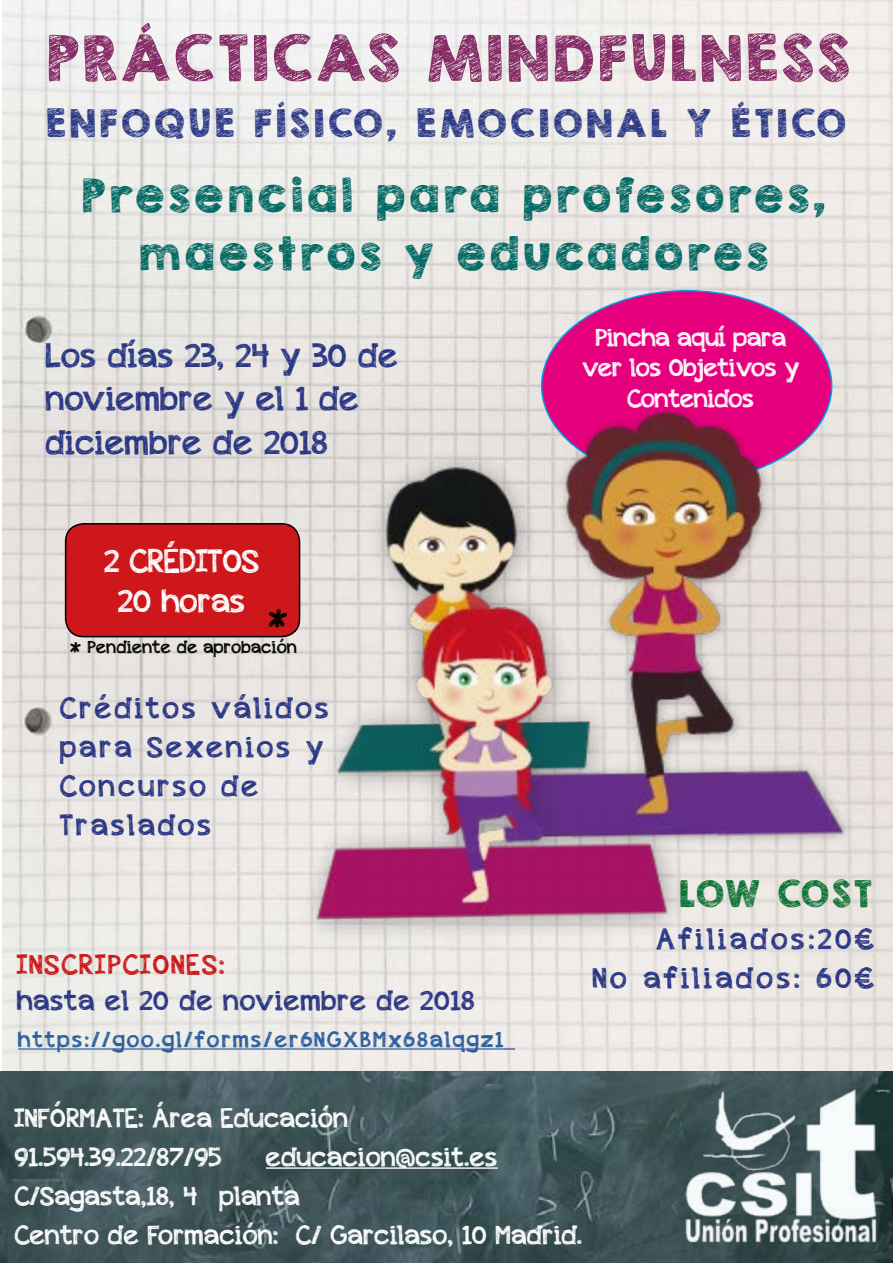
<style>
.page{position:relative;width:893px;height:1263px;background:#fff}
.page>*{position:absolute;margin:0;border:0;box-sizing:border-box;transform-origin:0 0}
.t1{font:61.5px "KG Broken Vessels Sketch";letter-spacing:.05em;color:#852a65}
.t2{font:45px/58.5px "KG Broken Vessels Sketch";letter-spacing:.09em;color:#006862;text-align:center}
.t3{font:42px "Urban Class";color:#000}
.t4{font:37.5px "KG Broken Vessels Sketch";letter-spacing:.1em;color:#283583}
.t5{font:36px "KG Broken Vessels Sketch";letter-spacing:.035em;color:#087030}
.t6{font:34.5px/43.5px "appleberry";letter-spacing:.01em;color:#283583}
.t7{font:33px/39.6px "appleberry";color:#fff;text-align:center}
.t8{font:30px/39px "appleberry";letter-spacing:.1em;color:#283583}
.t9{font:30px/39px "appleberry";letter-spacing:.12em;color:#283583;text-align:right}
.t10{font:28.5px "appleberry";letter-spacing:.03em;color:#283583}
.t11{font:28.5px "appleberry";letter-spacing:.07em;color:#cd171a}
.t12{font:27px/39px "appleberry";letter-spacing:.01em;color:#fff}
.t13{font:25.5px/30.6px "appleberry";letter-spacing:-.01em;color:#fff;text-align:center}
.t14{font:24px "Urban Class";color:#000}
.t15{font:22.5px "appleberry";letter-spacing:.1em;color:#275b9b}
.t16{font:18px "appleberry";letter-spacing:.01em;color:#000}
</style>
<div class="page">
<img style="left:3px;top:0;width:890px;height:1071px">
<img style="left:0;top:1071px;width:893px;height:192px">
<div style="left:542px;top:291px;width:290px;height:190px;background:#e6007d;border-radius:50%"></div>
<img style="left:287px;top:398px;width:570px;height:552px">
<hr style="left:266px;top:1167px;width:232px;height:2px;background:#fff">
<img style="left:680px;top:1089px;width:200px;height:154px">
<hr style="left:18px;top:1048px;width:485px;height:1px;background:#275b9b">
<svg style="left:503px;top:1048px;width:12px;height:1px"></svg>
<div style="left:66px;top:524px;width:234px;height:113px;background:#cd171a;border-radius:18px"></div>
<div style="left:65px;top:523px;width:235px;height:114px;border:2px solid #000;border-radius:18px"></div>
<h1 class="t1" style="left:47px;top:21px;width:805px">PRÁCTICAS MINDFULNESS</h1>
<h3 class="t4" style="left:46px;top:100px;width:801px">ENFOQUE FÍSICO, EMOCIONAL Y ÉTICO</h3>
<h2 class="t2" style="left:82px;top:166px;width:745px">Presencial para profesores, maestros y educadores</h2>
<p class="t6" style="left:46px;top:333px;width:354px">Los días 23, 24 y 30 de noviembre y el 1 de diciembre de 2018</p>
<p class="t7" style="left:104px;top:541px;width:156px">2 CRÉDITOS<br>20 horas</p>
<p class="t16" style="left:88px;top:635px;width:211px">Pendiente de aprobación</p>
<h3 class="t3" style="left:267px;top:605px;width:22px">*</h3>
<p class="t14" style="left:69px;top:640px;width:13px">*</p>
<p class="t8" style="left:60px;top:688px;width:270px">Créditos válidos para Sexenios y<br>Concurso de<br>Traslados</p>
<p class="t11" style="left:17px;top:945px;width:209px">INSCRIPCIONES:</p>
<p class="t10" style="left:17px;top:981px;width:459px">hasta el 20 de noviembre de 2018</p>
<p class="t15" style="left:18px;top:1024px;width:487px">https://goo.gl/forms/er6NGXBMx68alqgz1</p>
<p class="t13" style="left:582px;top:321px;width:218px">Pincha aquí para ver los Objetivos y<br>Contenidos</p>
<h3 class="t5" style="left:679px;top:872px;width:194px">LOW COST</h3>
<p class="t9" style="left:593px;top:919px;width:283px">Afiliados:20€<br>No afiliados: 60€</p>
<p class="t12" style="left:15px;top:1098px;width:335px">INFÓRMATE: Área Educación<br>91.594.39.22/87/95</p>
<p class="t12" style="left:15px;top:1137px;width:569px;text-indent:251px">educacion@csit.es<br>C/Sagasta,18, 4ª planta<br>Centro de Formación: C/ Garcilaso, 10 Madrid.</p>
</div>
